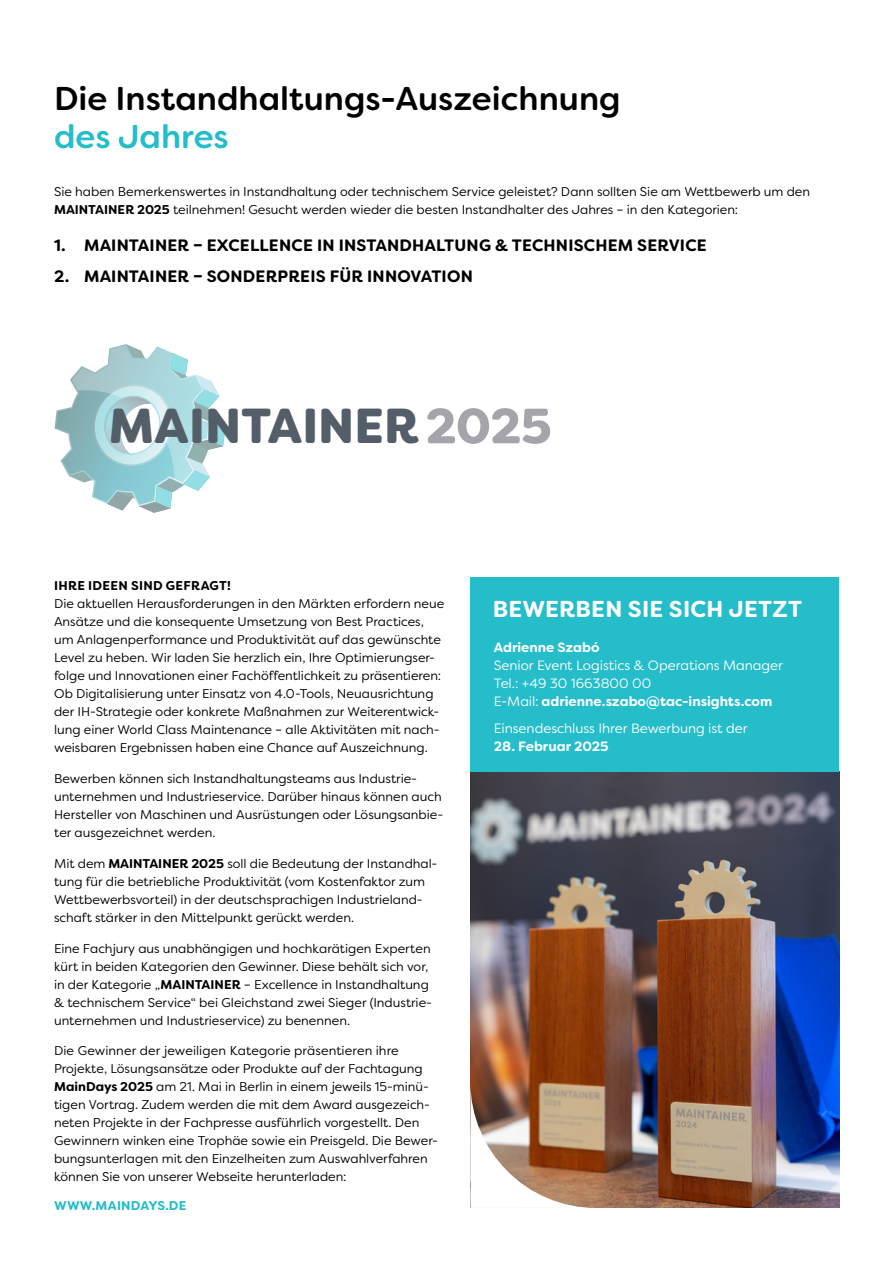
<style>
.page{position:relative;width:893px;height:1263px;background:#fff}
.page>*{position:absolute;margin:0;border:0;box-sizing:border-box;transform-origin:0 0}
.t1{font:900 49.05px "Filson Soft";color:#535e69}
.t2{font:500 33px "Filson Soft";color:#000}
.t3{font:500 33px "Filson Soft";color:#24bdc9}
.t4{font:700 22.95px "Filson Soft";letter-spacing:.01em;color:#fff}
.t5{font:700 16.5px "Filson Soft";letter-spacing:.015em;color:#000}
.t6{font:13.5px/18px "Filson Soft";color:#fff}
.t7{font:700 13.5px "Filson Soft";color:#fff}
.t8{font:12.75px/18px "Filson Soft";color:#000}
.t9{font:700 12.75px "Filson Soft";letter-spacing:.025em;color:#000}
.t10{font:700 12.75px "Filson Soft";letter-spacing:.02em;color:#24bdc9}
.s1{font-weight:700}
</style>
<div class="page">
<img style="left:471px;top:772px;width:368px;height:435px">
<svg style="left:470px;top:1082px;width:126px;height:126px"></svg>
<div style="left:471px;top:577px;width:368px;height:195px;background:#24bdc9"></div>
<svg style="left:54px;top:344px;width:171px;height:169px"></svg>
<svg style="left:427px;top:408px;width:123px;height:36px"></svg>
<div style="left:218px;top:449px;width:382px;height:53px;background:#fff"></div>
<h2 class="t2" style="left:54px;top:77px;width:568px">Die Instandhaltungs-Auszeichnung</h2>
<h2 class="t3" style="left:54px;top:115px;width:176px">des Jahres</h2>
<p class="t8" style="left:54px;top:183px;width:758px">Sie haben Bemerkenswertes in Instandhaltung oder technischem Service geleistet? Dann sollten Sie am Wettbewerb um den<br><span class="s1">MAINTAINER 2025</span> teilnehmen! Gesucht werden wieder die besten Instandhalter des Jahres – in den Kategorien:</p>
<p class="t5" style="left:54px;top:235px;width:654px">1. MAINTAINER – EXCELLENCE IN INSTANDHALTUNG &amp; TECHNISCHEM SERVICE</p>
<p class="t5" style="left:54px;top:265px;width:420px">2. MAINTAINER – SONDERPREIS FÜR INNOVATION</p>
<h1 class="t1" style="left:109px;top:394px;width:312px">MAINTAINER</h1>
<p class="t9" style="left:54px;top:578px;width:178px">IHRE IDEEN SIND GEFRAGT!</p>
<p class="t8" style="left:54px;top:595px;width:392px">Die aktuellen Herausforderungen in den Märkten erfordern neue Ansätze und die konsequente Umsetzung von Best Practices, um Anlagenperformance und Produktivität auf das gewünschte Level zu heben. Wir laden Sie herzlich ein, Ihre Optimierungser&shy;folge und Innovationen einer Fachöffentlichkeit zu präsentieren:<br>Ob Digitalisierung unter Einsatz von 4.0-Tools, Neuausrichtung der IH-Strategie oder konkrete Maßnahmen zur Weiterentwick&shy;lung einer World Class Maintenance – alle Aktivitäten mit nach&shy;weisbaren Ergebnissen haben eine Chance auf Auszeichnung.</p>
<p class="t8" style="left:54px;top:769px;width:391px">Bewerben können sich Instandhaltungsteams aus Industrie&shy;unternehmen und Industrieservice. Darüber hinaus können auch Hersteller von Maschinen und Ausrüstungen oder Lösungsanbie&shy;ter ausgezeichnet werden.</p>
<p class="t8" style="left:54px;top:854px;width:385px">Mit dem <span class="s1">MAINTAINER 2025</span> soll die Bedeutung der Instandhal&shy;tung für die betriebliche Produktivität (vom Kostenfaktor zum Wettbewerbsvorteil) in der deutschsprachigen Industrieland&shy;schaft stärker in den Mittelpunkt gerückt werden.</p>
<p class="t8" style="left:54px;top:939px;width:379px">Eine Fachjury aus unabhängigen und hochkarätigen Experten kürt in beiden Kategorien den Gewinner. Diese behält sich vor, in der Kategorie „<span class="s1">MAINTAINER</span> – Excellence in Instandhaltung &amp; technischem Service“ bei Gleichstand zwei Sieger (Industrie&shy;unternehmen und Industrieservice) zu benennen.</p>
<p class="t8" style="left:54px;top:1042px;width:385px">Die Gewinner der jeweiligen Kategorie präsentieren ihre Projekte, Lösungsansätze oder Produkte auf der Fachtagung <span class="s1">MainDays 2025</span> am 21. Mai in Berlin in einem jeweils 15-minü&shy;tigen Vortrag. Zudem werden die mit dem Award ausgezeich&shy;neten Projekte in der Fachpresse ausführlich vorgestellt. Den Gewinnern winken eine Trophäe sowie ein Preisgeld. Die Bewer&shy;bungsunterlagen mit den Einzelheiten zum Auswahlverfahren können Sie von unserer Webseite herunterladen:</p>
<p class="t10" style="left:54px;top:1197px;width:134px">WWW.MAINDAYS.DE</p>
<h3 class="t4" style="left:493px;top:594px;width:311px">BEWERBEN SIE SICH JETZT</h3>
<p class="t7" style="left:494px;top:639px;width:107px">Adrienne Szabó</p>
<p class="t6" style="left:494px;top:656px;width:291px">Senior Event Logistics &amp; Operations Manager<br>Tel.: +49 30 1663800 00<br>E-Mail: <span class="s1">adrienne.szabo@tac-insights.com</span></p>
<p class="t6" style="left:494px;top:719px;width:255px">Einsendeschluss Ihrer Bewerbung ist der</p>
<p class="t7" style="left:494px;top:738px;width:116px">28. Februar 2025</p>
</div>
